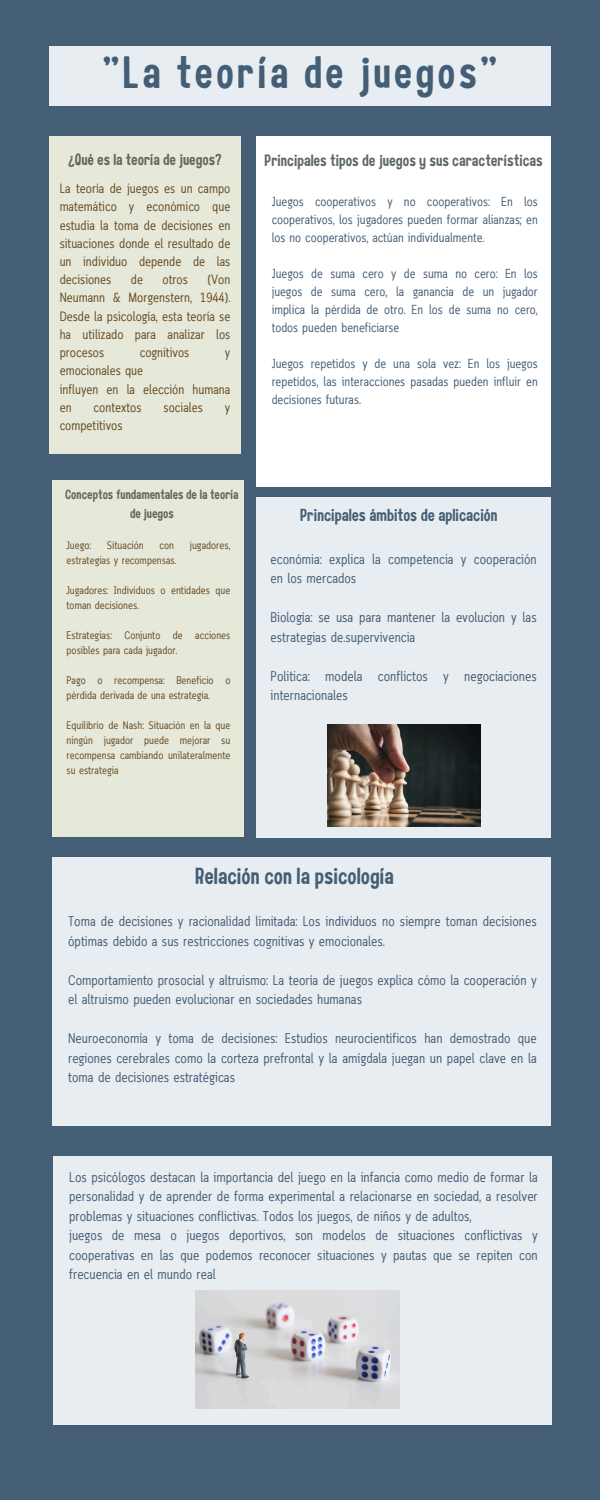
<style>
.page{position:relative;width:600px;height:1500px;background:#445e76}
.page>*{position:absolute;margin:0;border:0;box-sizing:border-box;transform-origin:0 0}
.t1{font:45px "Childling";letter-spacing:.07em;color:#445e76}
.t2{font:23px "Childling";color:#445e76}
.t3{font:17.3px "Childling";color:#445e76}
.t4{font:16.3px "Childling";color:#5e695d}
.t5{font:15.8px "Childling";color:#5e695d}
.t6{font:14px/19.5px "Cloud Cond";color:#445e76}
.t7{font:13.4px/18.2px "Cloud Cond";color:#664a23;text-align:justify}
.t8{font:13.3px/18.2px "Childling";color:#5e695d;text-align:center}
.t9{font:13px/18px "Cloud Cond";color:#445e76;text-align:justify}
.t10{font:11px/15px "Cloud Cond";color:#664a23}
</style>
<div class="page">
<div style="left:49px;top:136px;width:192px;height:317px;background:#e6e8d9"></div>
<div style="left:257px;top:136px;width:294px;height:350px;background:#fff"></div>
<div style="left:257px;top:497px;width:294px;height:341px;background:#e8edf1"></div>
<div style="left:52px;top:480px;width:192px;height:357px;background:#e6e8d9"></div>
<div style="left:52px;top:857px;width:499px;height:269px;background:#e8edf1"></div>
<div style="left:49px;top:46px;width:502px;height:60px;background:#e8edf1"></div>
<div style="left:53px;top:1156px;width:499px;height:269px;background:#e8edf1"></div>
<img style="left:196px;top:1290px;width:203px;height:119px">
<img style="left:327px;top:724px;width:153px;height:102px">
<h1 class="t1" style="left:103px;top:52px;width:396px">"La teoría de juegos"</h1>
<h4 class="t5" style="left:68px;top:153px;width:155px">¿Qué es la teoría de juegos?</h4>
<h3 class="t7" style="left:60px;top:180px;width:172px">La teoría de juegos es un campo matemático y económico que estudia la toma de decisiones en situaciones donde el resultado de un individuo depende de las decisiones</h3>
<h3 class="t7" style="left:131px;top:272px;width:14px">de</h3>
<h3 class="t7" style="left:163px;top:272px;width:27px">otros</h3>
<h3 class="t7" style="left:60px;top:272px;width:172px;text-indent:148px">(Von Neumann &amp; Morgenstern, 1944).<br>Desde la psicología, esta teoría se ha utilizado para analizar los procesos</h3>
<h3 class="t7" style="left:140px;top:345px;width:51px">cognitivos</h3>
<h3 class="t7" style="left:225px;top:345px;width:7px">y</h3>
<h3 class="t7" style="left:60px;top:363px;width:172px;text-align:left">emocionales que<br>influyen en la elección humana en</h3>
<h3 class="t7" style="left:94px;top:399px;width:50px">contextos</h3>
<h3 class="t7" style="left:164px;top:399px;width:41px">sociales</h3>
<h3 class="t7" style="left:225px;top:399px;width:7px">y</h3>
<h3 class="t7" style="left:60px;top:417px;width:64px">competitivos</h3>
<h4 class="t8" style="left:65px;top:486px;width:175px">Conceptos fundamentales de la teoría de juegos</h4>
<h4 class="t10" style="left:67px;top:539px;width:26px">Juego:</h4>
<h4 class="t10" style="left:107px;top:539px;width:38px">Situación</h4>
<h4 class="t10" style="left:160px;top:539px;width:16px">con</h4>
<h4 class="t10" style="left:190px;top:539px;width:42px">jugadores,</h4>
<h4 class="t10" style="left:67px;top:554px;width:111px">estrategias y recompensas.</h4>
<h4 class="t10" style="left:67px;top:584px;width:165px">Jugadores: Individuos o entidades que toman decisiones.</h4>
<p class="t10" style="left:67px;top:629px;width:165px">Estrategias: Conjunto de acciones posibles para cada jugador.</p>
<p class="t10" style="left:67px;top:674px;width:165px">Pago o recompensa: Beneficio o pérdida derivada de una estrategia.</p>
<p class="t10" style="left:67px;top:719px;width:165px;text-align:justify">Equilibrio de Nash: Situación en la que ningún jugador puede mejorar su recompensa cambiando unilateralmente su estrategia</p>
<h3 class="t4" style="left:265px;top:153px;width:280px">Principales tipos de juegos y sus características</h3>
<h4 class="t9" style="left:272px;top:194px;width:268px">Juegos cooperativos y no cooperativos: En los cooperativos, los jugadores pueden formar alianzas; en los no cooperativos, actúan individualmente.</h4>
<h3 class="t9" style="left:272px;top:266px;width:268px">Juegos de suma cero y de suma no cero: En los juegos de suma cero, la ganancia de un jugador implica la pérdida de otro. En los de suma no cero, todos pueden beneficiarse</h3>
<h4 class="t9" style="left:272px;top:356px;width:268px">Juegos repetidos y de una sola vez: En los juegos repetidos, las interacciones pasadas pueden influir en decisiones futuras.</h4>
<h4 class="t3" style="left:300px;top:507px;width:199px">Principales ámbitos de aplicación</h4>
<p class="t6" style="left:271px;top:550px;width:268px">económia: explica la competencia y cooperación en los mercados</p>
<p class="t6" style="left:271px;top:609px;width:268px">Biología: se usa para mantener la evolucion y las estrategias de.supervivencia</p>
<p class="t6" style="left:271px;top:667px;width:268px">Politica: modela conflictos y negociaciones internacionales</p>
<h4 class="t2" style="left:195px;top:866px;width:200px">Relación con la psicología</h4>
<h2 class="t6" style="left:68px;top:913px;width:470px">Toma de decisiones y racionalidad limitada: Los individuos no siempre toman decisiones óptimas debido a sus restricciones cognitivas y emocionales.</h2>
<h4 class="t6" style="left:68px;top:971px;width:470px">Comportamiento prosocial y altruismo: La teoría de juegos explica cómo la cooperación y el altruismo pueden evolucionar en sociedades humanas</h4>
<h4 class="t6" style="left:68px;top:1030px;width:470px;text-align:justify">Neuroeconomía y toma de decisiones: Estudios neurocientíficos han demostrado que regiones cerebrales como la corteza prefrontal y la amígdala juegan un papel clave en la toma de decisiones estratégicas</h4>
<h4 class="t6" style="left:69px;top:1168px;width:470px">Los psicólogos destacan la importancia del juego en la infancia como medio de formar la personalidad y de aprender de forma experimental a relacionarse en sociedad, a resolver problemas y situaciones conflictivas. Todos los juegos, de niños y de adultos,<br>juegos de mesa o juegos deportivos, son modelos de situaciones conflictivas y cooperativas en las que podemos reconocer situaciones y pautas que se repiten con frecuencia en el mundo real</h4>
</div>
